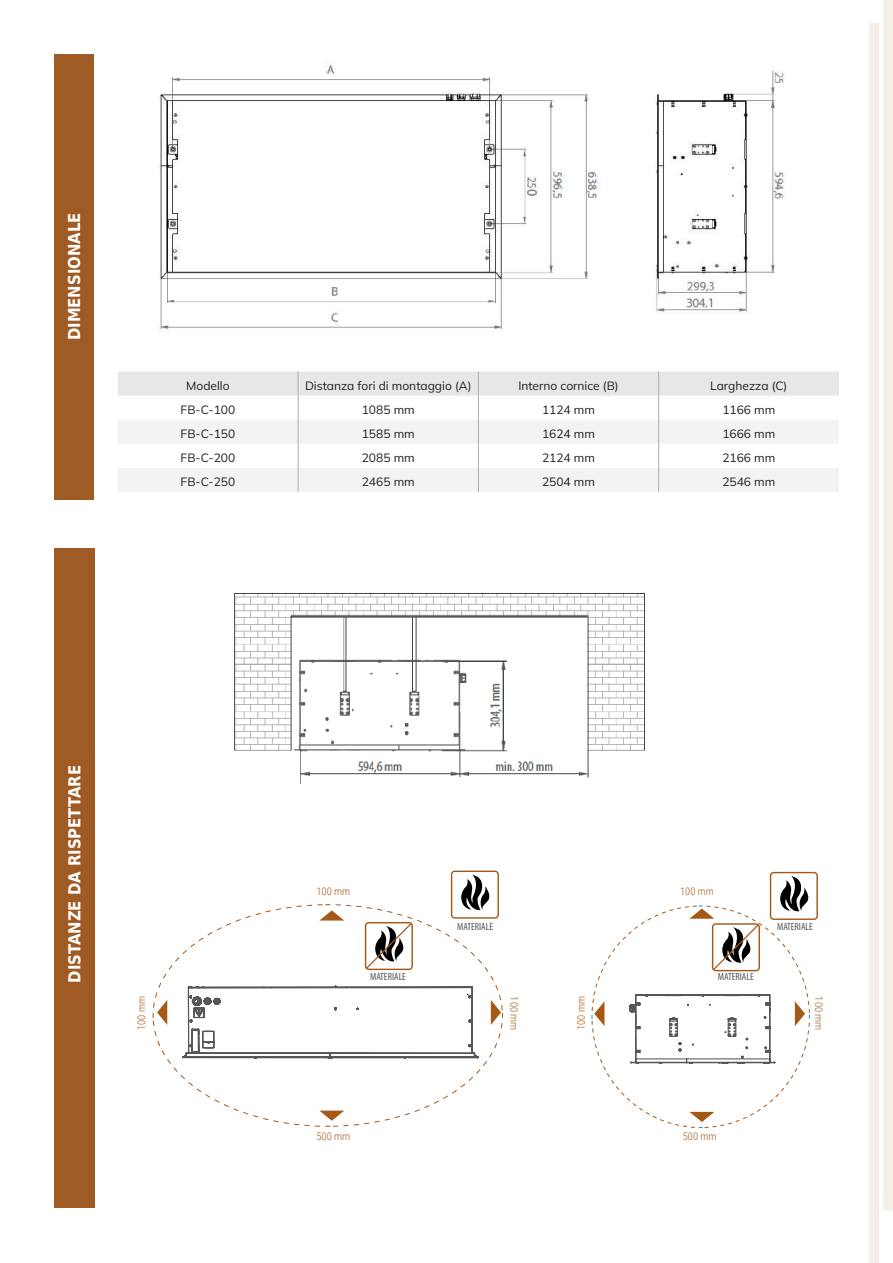
<style>
.page{position:relative;width:893px;height:1263px;background:#fff}
.page>*{position:absolute;margin:0;border:0;box-sizing:border-box;transform-origin:0 0}
.t1{font:700 16.5px "DejaVu Sans Condensed";color:#fff}
.t2{font:200 12px "Mulish";color:#231f20}
.t3{font:300 10.5px "Roboto Condensed";color:#a65917}
.t4{font:condensed 10.5px "Myriad Pro";color:#575757}
</style>
<div class="page">
<div style="left:870px;top:23px;width:9px;height:1240px;background:#f5eee9"></div>
<div style="left:883px;top:0;width:10px;height:1210px;background:#f5eee9"></div>
<div style="left:54px;top:54px;width:40px;height:445px;background:#a05a23"></div>
<img style="left:158px;top:64px;width:628px;height:267px">
<svg style="left:118px;top:371px;width:721px;height:121px"></svg>
<div style="left:54px;top:549px;width:41px;height:659px;background:#a05a23"></div>
<img style="left:234px;top:593px;width:411px;height:191px">
<svg style="left:591px;top:872px;width:227px;height:256px"></svg>
<svg style="left:152px;top:870px;width:351px;height:257px"></svg>
<h1 class="t1" style="left:61px;top:340px;width:129px;rotate:-90deg">DIMENSIONALE</h1>
<p class="t2" style="left:186px;top:377px;width:45px">Modello</p>
<p class="t2" style="left:305px;top:377px;width:168px">Distanza fori di montaggio (A)</p>
<p class="t2" style="left:518px;top:377px;width:102px">Interno cornice (B)</p>
<p class="t2" style="left:710px;top:377px;width:79px">Larghezza (C)</p>
<p class="t2" style="left:181px;top:401px;width:56px">FB-C-100</p>
<p class="t2" style="left:362px;top:401px;width:55px">1085 mm</p>
<p class="t2" style="left:542px;top:401px;width:55px">1124 mm</p>
<p class="t2" style="left:722px;top:401px;width:55px">1166 mm</p>
<p class="t2" style="left:181px;top:425px;width:56px">FB-C-150</p>
<p class="t2" style="left:362px;top:425px;width:55px">1585 mm</p>
<p class="t2" style="left:542px;top:425px;width:55px">1624 mm</p>
<p class="t2" style="left:722px;top:425px;width:55px">1666 mm</p>
<p class="t2" style="left:181px;top:449px;width:56px">FB-C-200</p>
<p class="t2" style="left:362px;top:449px;width:55px">2085 mm</p>
<p class="t2" style="left:542px;top:449px;width:55px">2124 mm</p>
<p class="t2" style="left:722px;top:449px;width:55px">2166 mm</p>
<p class="t2" style="left:181px;top:473px;width:56px">FB-C-250</p>
<p class="t2" style="left:362px;top:473px;width:55px">2465 mm</p>
<p class="t2" style="left:542px;top:473px;width:55px">2504 mm</p>
<p class="t2" style="left:722px;top:473px;width:55px">2546 mm</p>
<h1 class="t1" style="left:61px;top:982px;width:219px;rotate:-90deg">DISTANZE DA RISPETTARE</h1>
<p class="t3" style="left:317px;top:884px;width:35px">100 mm</p>
<p class="t4" style="left:370px;top:970px;width:37px">MATERIALE</p>
<p class="t4" style="left:457px;top:920px;width:37px">MATERIALE</p>
<p class="t3" style="left:680px;top:884px;width:35px">100 mm</p>
<p class="t4" style="left:718px;top:970px;width:37px">MATERIALE</p>
<p class="t4" style="left:777px;top:920px;width:37px">MATERIALE</p>
<p class="t3" style="left:134px;top:1030px;width:35px;rotate:-90deg">100 mm</p>
<p class="t3" style="left:522px;top:996px;width:35px;rotate:90deg">100 mm</p>
<p class="t3" style="left:826px;top:996px;width:35px;rotate:90deg">100 mm</p>
<p class="t3" style="left:574px;top:1030px;width:35px;rotate:-90deg">100 mm</p>
<p class="t3" style="left:317px;top:1129px;width:35px">500 mm</p>
<p class="t3" style="left:683px;top:1129px;width:35px">500 mm</p>
</div>
